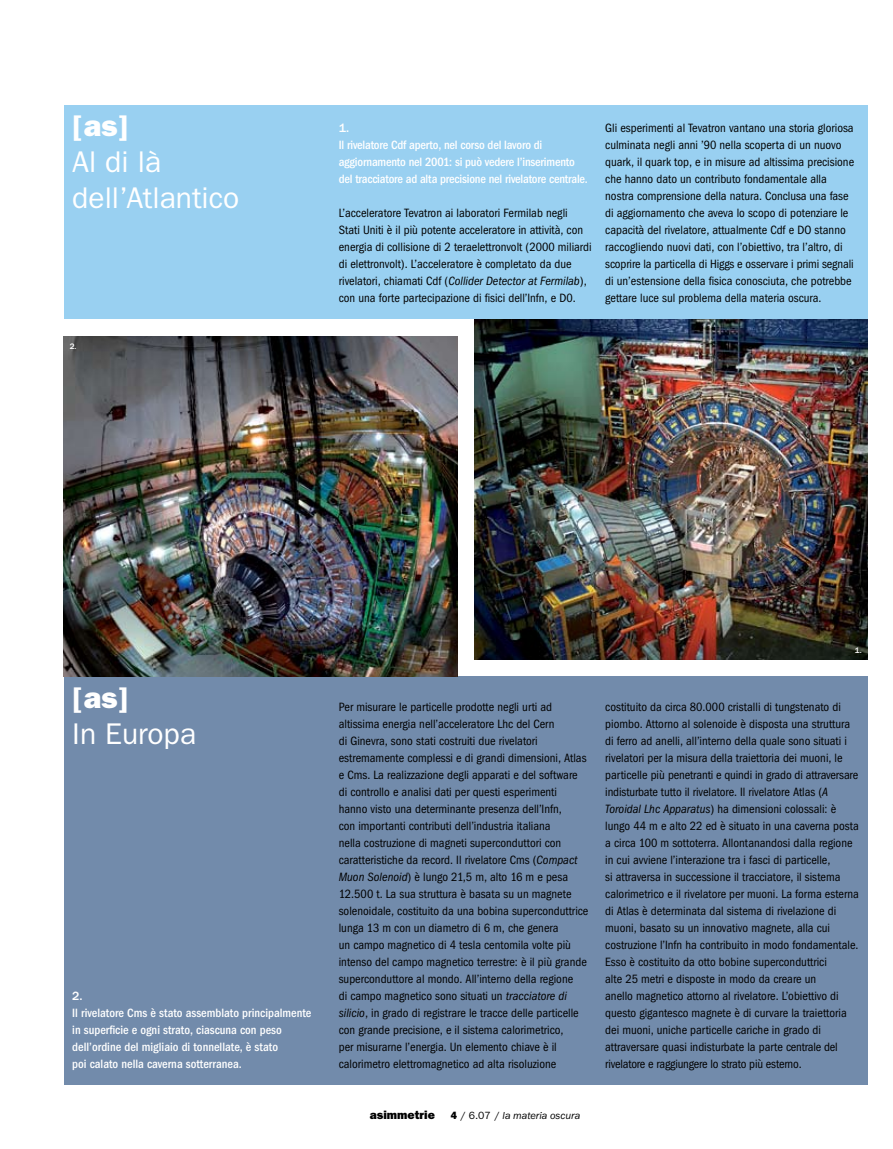
<style>
.page{position:relative;width:893px;height:1149px;background:#fff}
.page>*{position:absolute;margin:0;border:0;box-sizing:border-box;transform-origin:0 0}
.t1{font:30px/36px "Franklin Gothic";color:#fff}
.t2{font:800 30px "Franklin Gothic";color:#fff}
.t3{font:condensed 12.45px/17px "Franklin Gothic";color:#000}
.t4{font:500 condensed 12.45px/17px "Franklin Gothic";color:#fff}
.t5{font:500 12.45px "Franklin Gothic";color:#fff}
.t6{font:800 12px "Franklin Gothic";color:#000}
.t7{font:italic 10.5px "Franklin Gothic";color:#000}
.t8{font:500 8.25px "Franklin Gothic";color:#fff}
.s1{font-stretch:condensed}
.s2{font-style:italic}
.s3{font-weight:800;font-style:normal}
.s4{font-style:normal}
</style>
<div class="page">
<div style="left:64px;top:105px;width:803px;height:214px;background:#99d0f1"></div>
<div style="left:64px;top:676px;width:803px;height:408px;background:#728bab"></div>
<img style="left:474px;top:319px;width:393px;height:340px">
<img style="left:64px;top:336px;width:393px;height:340px">
<h1 class="t2" style="left:72px;top:108px;width:58px">[as]</h1>
<h1 class="t1" style="left:72px;top:143px;width:169px">Al di là dell’Atlantico</h1>
<p class="t8" style="left:70px;top:341px;width:8px">2<span class="s1">.</span></p>
<p class="t5" style="left:339px;top:121px;width:12px">1.</p>
<p class="t4" style="left:339px;top:136px;width:251px">Il rivelatore Cdf aperto, nel corso del lavoro di aggiornamento nel 2001: si può vedere l’inserimento del tracciatore ad alta precisione nel rivelatore centrale.</p>
<p class="t3" style="left:339px;top:204px;width:254px">L’acceleratore Tevatron ai laboratori Fermilab negli Stati Uniti è il più potente acceleratore in attività, con energia di collisione di 2 teraelettronvolt (2000 miliardi di elettronvolt). L’acceleratore è completato da due rivelatori, chiamati Cdf (<span class="s2">Collider Detector at Fermilab</span>), con una forte partecipazione di fisici dell’Infn, e D0.</p>
<p class="t3" style="left:605px;top:119px;width:250px">Gli esperimenti al Tevatron vantano una storia gloriosa culminata negli anni ’90 nella scoperta di un nuovo quark, il quark top, e in misure ad altissima precisione che hanno dato un contributo fondamentale alla nostra comprensione della natura. Conclusa una fase di aggiornamento che aveva lo scopo di potenziare le capacità del rivelatore, attualmente Cdf e DO stanno raccogliendo nuovi dati, con l’obiettivo, tra l’altro, di scoprire la particella di Higgs e osservare i primi segnali di un’estensione della fisica conosciuta, che potrebbe gettare luce sul problema della materia oscura.</p>
<h1 class="t2" style="left:72px;top:679px;width:58px">[as]</h1>
<h1 class="t1" style="left:72px;top:714px;width:125px">In Europa</h1>
<p class="t5" style="left:72px;top:988px;width:12px">2.</p>
<p class="t4" style="left:72px;top:1004px;width:241px">Il rivelatore Cms è stato assemblato principalmente in superficie e ogni strato, ciascuna con peso dell’ordine del migliaio di tonnellate, è stato<br>poi calato nella caverna sotterranea.</p>
<p class="t8" style="left:855px;top:645px;width:9px">1.</p>
<p class="t3" style="left:339px;top:698px;width:251px">Per misurare le particelle prodotte negli urti ad altissima energia nell’acceleratore Lhc del Cern<br>di Ginevra, sono stati costruiti due rivelatori estremamente complessi e di grandi dimensioni, Atlas e Cms. La realizzazione degli apparati e del software di controllo e analisi dati per questi esperimenti hanno visto una determinante presenza dell’Infn,<br>con importanti contributi dell’industria italiana<br>nella costruzione di magneti superconduttori con caratteristiche da record. Il rivelatore Cms (<span class="s2">Compact Muon Solenoid</span>) è lungo 21,5 m, alto 16 m e pesa 12.500 t. La sua struttura è basata su un magnete solenoidale, costituito da una bobina superconduttrice lunga 13 m con un diametro di 6 m, che genera<br>un campo magnetico di 4 tesla centomila volte più intenso del campo magnetico terrestre: è il più grande superconduttore al mondo. All’interno della regione<br>di campo magnetico sono situati un <span class="s2">tracciatore di silicio</span>, in grado di registrare le tracce delle particelle con grande precisione, e il sistema calorimetrico,<br>per misurarne l’energia. Un elemento chiave è il calorimetro elettromagnetico ad alta risoluzione</p>
<p class="t3" style="left:605px;top:698px;width:255px">costituito da circa 80.000 cristalli di tungstenato di piombo. Attorno al solenoide è disposta una struttura di ferro ad anelli, all’interno della quale sono situati i rivelatori per la misura della traiettoria dei muoni, le particelle più penetranti e quindi in grado di attraversare indisturbate tutto il rivelatore. Il rivelatore Atlas (<span class="s2">A Toroidal Lhc Apparatus</span>) ha dimensioni colossali: è lungo 44 m e alto 22 ed è situato in una caverna posta a circa 100 m sottoterra. Allontanandosi dalla regione in cui avviene l’interazione tra i fasci di particelle,<br>si attraversa in successione il tracciatore, il sistema calorimetrico e il rivelatore per muoni. La forma esterna di Atlas è determinata dal sistema di rivelazione di muoni, basato su un innovativo magnete, alla cui costruzione l’Infn ha contribuito in modo fondamentale.<br>Esso è costituito da otto bobine superconduttrici<br>alte 25 metri e disposte in modo da creare un<br>anello magnetico attorno al rivelatore. L’obiettivo di questo gigantesco magnete è di curvare la traiettoria dei muoni, uniche particelle cariche in grado di attraversare quasi indisturbate la parte centrale del rivelatore e raggiungere lo strato più esterno.</p>
<p class="t6" style="left:370px;top:1107px;width:67px">asimmetrie</p>
<p class="t7" style="left:451px;top:1109px;width:131px"><span class="s3">4</span> <span class="s4">/ 6.07 /</span> la materia oscura</p>
</div>
